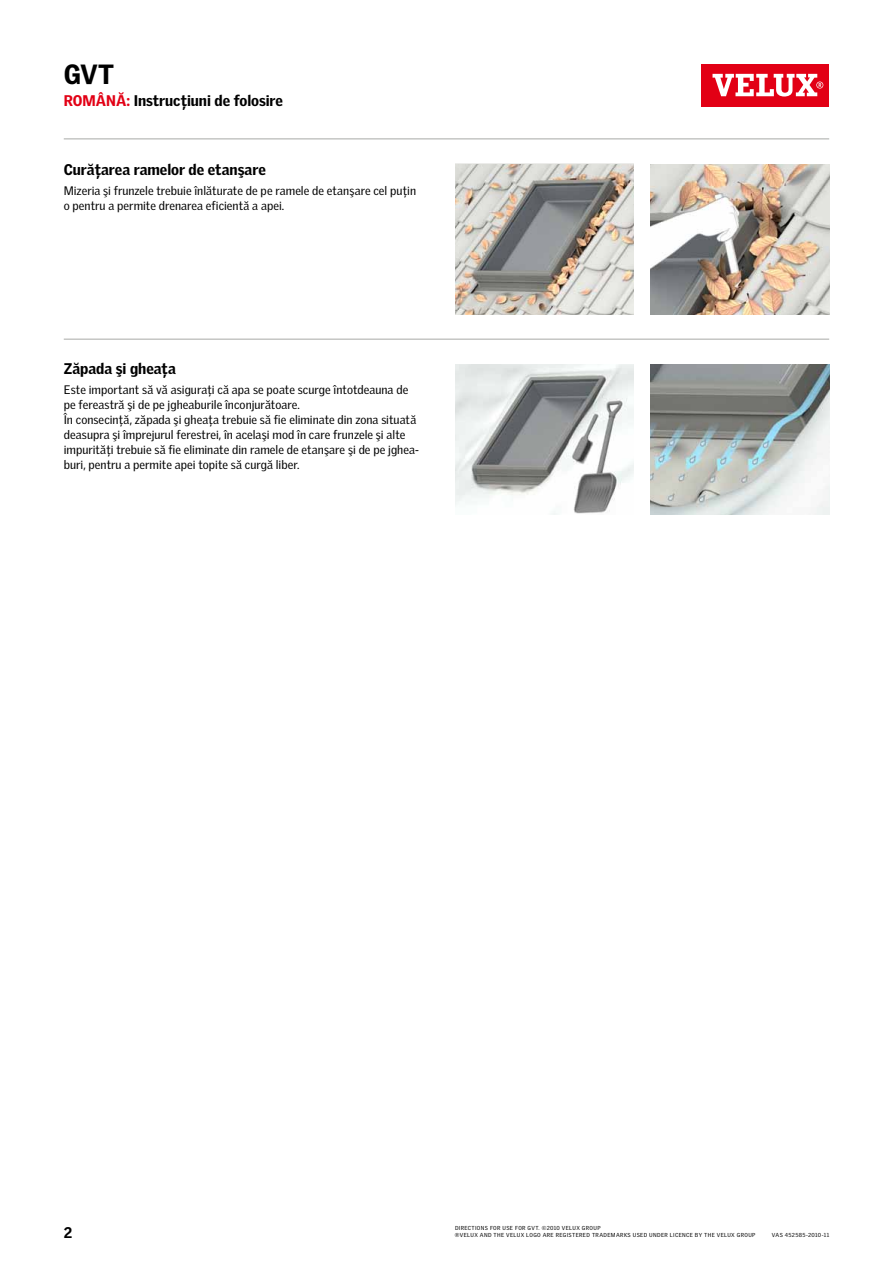
<style>
.page{position:relative;width:893px;height:1263px;background:#fff}
.page>*{position:absolute;margin:0;border:0;box-sizing:border-box;transform-origin:0 0}
.t1{font:900 27px "Velux Gothic";color:#000}
.t2{font:900 15px "Velux Gothic";letter-spacing:-.005em;color:#000}
.t3{font:12px/15px "Velux Gothic";letter-spacing:.005em;color:#000}
.t4{font:5.7px "Velux Gothic";letter-spacing:.06em;color:#000}
.s1{color:#e20015}
</style>
<div class="page">
<div style="left:702px;top:64px;width:127px;height:42px;background:#e20015"></div>
<svg style="left:712px;top:74px;width:111px;height:23px"></svg>
<img style="left:455px;top:164px;width:179px;height:150px">
<img style="left:651px;top:164px;width:178px;height:150px">
<img style="left:455px;top:364px;width:179px;height:151px">
<svg style="left:651px;top:364px;width:178px;height:151px;background:#aab0ae"></svg>
<hr style="left:64px;top:338px;width:765px;height:2px;background:#c5c6c4">
<hr style="left:64px;top:138px;width:765px;height:2px;background:#c5c6c4">
<h1 class="t1" style="left:64px;top:57px;width:52px">GVT</h1>
<p class="t2" style="left:64px;top:91px;width:221px"><span class="s1">ROMÂNĂ:</span> Instrucţiuni de folosire</p>
<p class="t2" style="left:64px;top:160px;width:204px">Curăţarea ramelor de etanşare</p>
<p class="t3" style="left:64px;top:183px;width:354px">Mizeria şi frunzele trebuie înlăturate de pe ramele de etanşare cel puţin o pentru a permite drenarea eficientă a apei.</p>
<p class="t2" style="left:64px;top:359px;width:114px">Zăpada şi gheaţa</p>
<p class="t3" style="left:64px;top:382px;width:357px">Este important să vă asiguraţi că apa se poate scurge întotdeauna de pe fereastră şi de pe jgheaburile înconjurătoare.<br>În consecinţă, zăpada şi gheaţa trebuie să fie eliminate din zona situată deasupra şi împrejurul ferestrei, în acelaşi mod în care frunzele şi alte impurităţi trebuie să fie eliminate din ramele de etanşare şi de pe jghea&shy;buri, pentru a permite apei topite să curgă liber.</p>
<p class="t2" style="left:64px;top:1222px;width:10px">2</p>
<p class="t4" style="left:455px;top:1224px;width:65px">DIRECTIONS FOR USE for</p>
<p class="t4" style="left:528px;top:1224px;width:63px">GVT. ©2010 VELUX Grou</p>
<p class="t4" style="left:597px;top:1224px;width:5px">p</p>
<p class="t4" style="left:455px;top:1232px;width:76px">®VELUX and the VELUX logo</p>
<p class="t4" style="left:543px;top:1232px;width:18px">are registered</p>
<p class="t4" style="left:592px;top:1232px;width:46px">trademarks used</p>
<p class="t4" style="left:649px;top:1232px;width:5px">under</p>
<p class="t4" style="left:670px;top:1232px;width:5px">licence</p>
<p class="t4" style="left:695px;top:1232px;width:51px">by the VELUX Grou</p>
<p class="t4" style="left:752px;top:1232px;width:5px">p</p>
<p class="t4" style="left:772px;top:1232px;width:59px">VAS 452585-2010-11</p>
</div>
